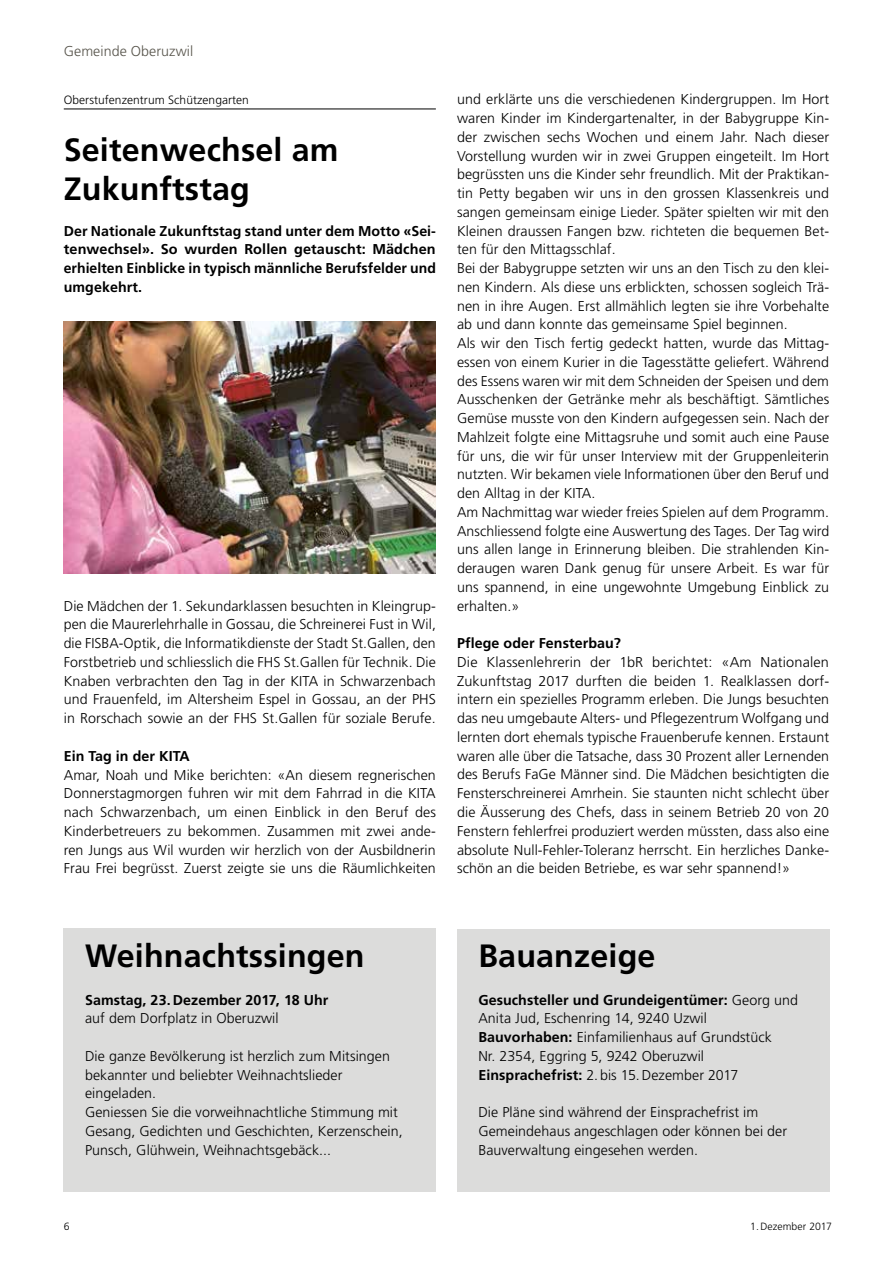
<style>
.page{position:relative;width:893px;height:1263px;background:#fff}
.page>*{position:absolute;margin:0;border:0;box-sizing:border-box;transform-origin:0 0}
.t1{font:700 32.25px/39px "Frutiger LT Std";letter-spacing:.005em;color:#000}
.t2{font:300 14.25px/18.8px "Frutiger LT Std";letter-spacing:.005em;color:#000}
.t3{font:700 14.25px/18.8px "Frutiger LT Std";letter-spacing:.005em;color:#000;text-align:justify}
.t4{font:300 14.25px "Frutiger LT Std";letter-spacing:.005em;color:#57544b}
.t5{font:300 12px "Frutiger LT Std";letter-spacing:.005em;color:#000}
.t6{font:300 10.5px "Frutiger LT Std";letter-spacing:.005em;color:#000}
.s1{font-weight:700}
</style>
<div class="page">
<hr style="left:64px;top:109px;width:372px;height:1px;background:#000">
<img style="left:64px;top:321px;width:372px;height:252px">
<div style="left:457px;top:929px;width:372px;height:263px;background:#dcdcdb"></div>
<div style="left:64px;top:928px;width:372px;height:264px;background:#dcdcdb"></div>
<p class="t4" style="left:64px;top:43px;width:131px">Gemeinde Oberuzwil</p>
<p class="t5" style="left:64px;top:93px;width:187px">Oberstufenzentrum Schützengarten</p>
<h1 class="t1" style="left:64px;top:130px;width:276px">Seitenwechsel am<br>Zukunftstag</h1>
<p class="t3" style="left:64px;top:221px;width:374px">Der Nationale Zukunftstag stand unter dem Motto «Sei&shy;tenwechsel». So wurden Rollen getauscht: Mädchen erhielten Einblicke in typisch männliche Berufsfelder und umgekehrt.</p>
<p class="t2" style="left:64px;top:597px;width:374px;text-align:justify">Die Mädchen der 1. Sekundarklassen besuchten in Kleingrup&shy;pen die Maurerlehrhalle in Gossau, die Schreinerei Fust in Wil, die FISBA-Optik, die Informatikdienste der Stadt St.Gallen, den Forstbetrieb und schliesslich die FHS St.Gallen für Technik. Die Knaben verbrachten den Tag in der KITA in Schwarzenbach und Frauenfeld, im Altersheim Espel in Gossau, an der PHS in Rorschach sowie an der FHS St.Gallen für soziale Berufe.</p>
<p class="t3" style="left:64px;top:746px;width:128px">Ein Tag in der KITA</p>
<p class="t2" style="left:64px;top:765px;width:374px;text-align:justify">Amar, Noah und Mike berichten: «An diesem regnerischen Donnerstagmorgen fuhren wir mit dem Fahrrad in die KITA nach Schwarzenbach, um einen Einblick in den Beruf des Kinderbetreuers zu bekommen. Zusammen mit zwei ande&shy;ren Jungs aus Wil wurden wir herzlich von der Ausbildnerin Frau Frei begrüsst. Zuerst zeigte sie uns die Räumlichkeiten</p>
<p class="t2" style="left:457px;top:90px;width:374px">und erklärte uns die verschiedenen Kindergruppen. Im Hort waren Kinder im Kindergartenalter, in der Babygruppe Kin&shy;der zwischen sechs Wochen und einem Jahr. Nach dieser Vorstellung wurden wir in zwei Gruppen eingeteilt. Im Hort begrüssten uns die Kinder sehr freundlich. Mit der Praktikan&shy;tin Petty begaben wir uns in den grossen Klassenkreis und sangen gemeinsam einige Lieder. Später spielten wir mit den Kleinen draussen Fangen bzw. richteten die bequemen Bet&shy;ten für den Mittagsschlaf.<br>Bei der Babygruppe setzten wir uns an den Tisch zu den klei&shy;nen Kindern. Als diese uns erblickten, schossen sogleich Trä&shy;nen in ihre Augen. Erst allmählich legten sie ihre Vorbehalte ab und dann konnte das gemeinsame Spiel beginnen.<br>Als wir den Tisch fertig gedeckt hatten, wurde das Mittag&shy;essen von einem Kurier in die Tagesstätte geliefert. Während des Essens waren wir mit dem Schneiden der Speisen und dem Ausschenken der Getränke mehr als beschäftigt. Sämtliches Gemüse musste von den Kindern aufgegessen sein. Nach der Mahlzeit folgte eine Mittagsruhe und somit auch eine Pause für uns, die wir für unser Interview mit der Gruppenleiterin nutzten. Wir bekamen viele Informationen über den Beruf und den Alltag in der KITA.<br>Am Nachmittag war wieder freies Spielen auf dem Programm.<br>Anschliessend folgte eine Auswertung des Tages. Der Tag wird uns allen lange in Erinnerung bleiben. Die strahlenden Kin&shy;deraugen waren Dank genug für unsere Arbeit. Es war für uns spannend, in eine ungewohnte Umgebung Einblick zu erhalten.»</p>
<p class="t3" style="left:457px;top:634px;width:165px">Pflege oder Fensterbau?</p>
<p class="t2" style="left:457px;top:653px;width:374px;text-align:justify">Die Klassenlehrerin der 1bR berichtet: «Am Nationalen Zukunftstag 2017 durften die beiden 1. Realklassen dorf&shy;intern ein spezielles Programm erleben. Die Jungs besuchten das neu umgebaute Alters- und Pflegezentrum Wolfgang und lernten dort ehemals typische Frauenberufe kennen. Erstaunt waren alle über die Tatsache, dass 30 Prozent aller Lernenden des Berufs FaGe Männer sind. Die Mädchen besichtigten die Fensterschreinerei Amrhein. Sie staunten nicht schlecht über die Äusserung des Chefs, dass in seinem Betrieb 20 von 20<br>Fenstern fehlerfrei produziert werden müssten, dass also eine absolute Null-Fehler-Toleranz herrscht. Ein herzliches Danke&shy;schön an die beiden Betriebe, es war sehr spannend!»</p>
<h1 class="t1" style="left:85px;top:936px;width:281px">Weihnachtssingen</h1>
<p class="t3" style="left:85px;top:990px;width:245px">Samstag, 23.Dezember 2017, 18 Uhr</p>
<p class="t2" style="left:85px;top:1009px;width:195px">auf dem Dorfplatz in Oberuzwil</p>
<p class="t2" style="left:85px;top:1047px;width:319px">Die ganze Bevölkerung ist herzlich zum Mitsingen bekannter und beliebter Weihnachtslieder eingeladen.<br>Geniessen Sie die vorweihnachtliche Stimmung mit Gesang, Gedichten und Geschichten, Kerzenschein, Punsch, Glühwein, Weihnachtsgebäck...</p>
<h1 class="t1" style="left:478px;top:936px;width:179px">Bauanzeige</h1>
<p class="t2" style="left:478px;top:990px;width:321px"><span class="s1">Gesuchsteller und Grundeigentümer:</span> Georg und Anita Jud, Eschenring 14, 9240 Uzwil <span class="s1">Bauvorhaben:</span> Einfamilienhaus auf Grundstück<br>Nr. 2354, Eggring 5, 9242 Oberuzwil <span class="s1">Einsprachefrist:</span> 2.bis 15.Dezember 2017</p>
<p class="t2" style="left:478px;top:1103px;width:310px">Die Pläne sind während der Einsprachefrist im<br>Gemeindehaus angeschlagen oder können bei der<br>Bauverwaltung eingesehen werden.</p>
<p class="t6" style="left:64px;top:1220px;width:7px">6</p>
<p class="t6" style="left:750px;top:1220px;width:83px">1.Dezember 2017</p>
</div>
